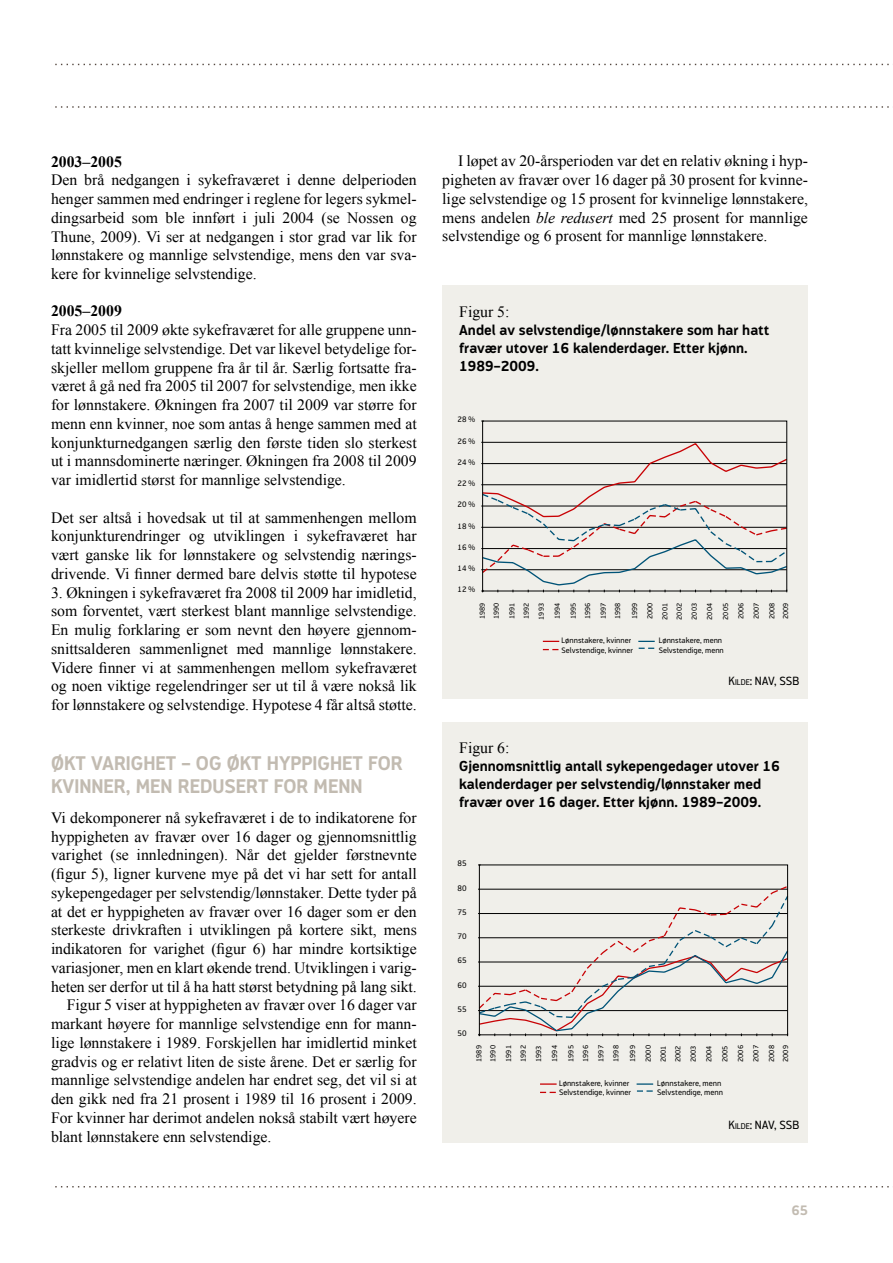
<style>
.page{position:relative;width:893px;height:1263px;background:#fff}
.page>*{position:absolute;margin:0;border:0;box-sizing:border-box;transform-origin:0 0}
.t1{font:700 19.5px/22.5px "Modus";letter-spacing:.02em;color:#c2bbb1}
.t2{font:15.75px/18.8px "Times New Roman";color:#000;text-align:justify}
.t3{font:700 15.75px "Times New Roman";color:#000}
.t4{font:700 14.25px/18px "Modus";color:#000}
.t5{font:700 13.5px "Modus";color:#c2bbb1}
.t6{font:12px "Modus";color:#000}
.t7{font:7.95px "Modus";color:#000}
.t8{font:7.35px/15.8px "Modus";color:#000}
.t9{font:7.2px/15.5px "Modus";color:#000}
.s1{font-style:italic}
.s2{font-size:8.4px}
</style>
<div class="page">
<svg style="left:55px;top:64px;width:834px;height:1px"></svg>
<svg style="left:55px;top:106px;width:834px;height:2px"></svg>
<svg style="left:55px;top:1186px;width:834px;height:1px"></svg>
<div style="left:442px;top:286px;width:366px;height:413px;background:#f0efea"></div>
<svg style="left:481px;top:442px;width:307px;height:150px"></svg>
<svg style="left:543px;top:641px;width:16px;height:1px"></svg>
<svg style="left:638px;top:641px;width:17px;height:1px"></svg>
<svg style="left:543px;top:649px;width:16px;height:1px"></svg>
<svg style="left:639px;top:648px;width:16px;height:1px"></svg>
<div style="left:442px;top:722px;width:366px;height:421px;background:#f0efea"></div>
<svg style="left:540px;top:1083px;width:17px;height:2px"></svg>
<svg style="left:540px;top:1092px;width:16px;height:1px"></svg>
<svg style="left:637px;top:1083px;width:16px;height:9px"></svg>
<svg style="left:478px;top:885px;width:311px;height:151px"></svg>
<div style="left:479px;top:865px;width:309px;height:170px;border:1px solid #000"></div>
<p class="t3" style="left:51px;top:150px;width:72px">2003–2005</p>
<p class="t2" style="left:51px;top:170px;width:367px">Den brå nedgangen i sykefraværet i denne delperioden henger sammen med endringer i reglene for legers sykmel&shy;dingsarbeid som ble innført i juli 2004 (se Nossen og Thune, 2009). Vi ser at nedgangen i stor grad var lik for lønnstakere og mannlige selvstendige, mens den var sva&shy;kere for kvinnelige selvstendige.</p>
<p class="t3" style="left:51px;top:300px;width:72px">2005–2009</p>
<p class="t2" style="left:51px;top:320px;width:367px">Fra 2005 til 2009 økte sykefraværet for alle gruppene unn&shy;tatt kvinnelige selvstendige. Det var likevel betydelige for&shy;skjeller mellom gruppene fra år til år. Særlig fortsatte fra&shy;været å gå ned fra 2005 til 2007 for selvstendige, men ikke for lønnstakere. Økningen fra 2007 til 2009 var større for menn enn kvinner, noe som antas å henge sammen med at konjunkturnedgangen særlig den første tiden slo sterkest ut i mannsdominerte næringer. Økningen fra 2008 til 2009 var imidlertid størst for mannlige selvstendige.</p>
<p class="t2" style="left:51px;top:508px;width:367px">Det ser altså i hovedsak ut til at sammenhengen mellom konjunkturendringer og utviklingen i sykefraværet har vært ganske lik for lønnstakere og selvstendig nærings&shy;drivende. Vi finner dermed bare delvis støtte til hypotese</p>
<p class="t2" style="left:51px;top:583px;width:367px">3. Økningen i sykefraværet fra 2008 til 2009 har imidletid, som forventet, vært sterkest blant mannlige selvstendige.<br>En mulig forklaring er som nevnt den høyere gjennom&shy;snittsalderen sammenlignet med mannlige lønnstakere.<br>Videre finner vi at sammenhengen mellom sykefraværet og noen viktige regelendringer ser ut til å være nokså lik for lønnstakere og selvstendige. Hypotese 4 får altså støtte.</p>
<p class="t1" style="left:51px;top:752px;width:348px">økt varighet – og økt hyppighet for kvinner, men redusert for menn</p>
<p class="t2" style="left:51px;top:808px;width:367px">Vi dekomponerer nå sykefraværet i de to indikatorene for</p>
<p class="t2" style="left:51px;top:827px;width:367px">hyppigheten av fravær over 16 dager og gjennomsnittlig</p>
<p class="t2" style="left:51px;top:845px;width:367px">varighet (se innledningen). Når det gjelder førstnevnte</p>
<p class="t2" style="left:51px;top:864px;width:367px">(figur 5), ligner kurvene mye på det vi har sett for antall</p>
<p class="t2" style="left:51px;top:883px;width:367px">sykepengedager per selvstendig/lønnstaker. Dette tyder på</p>
<p class="t2" style="left:51px;top:902px;width:367px">at det er hyppigheten av fravær over 16 dager som er den</p>
<p class="t2" style="left:51px;top:920px;width:367px">sterkeste drivkraften i utviklingen på kortere sikt, mens</p>
<p class="t2" style="left:51px;top:939px;width:367px">indikatoren for varighet (figur 6) har mindre kortsiktige</p>
<p class="t2" style="left:51px;top:958px;width:367px">variasjoner, men en klart økende trend. Utviklingen i varig-</p>
<p class="t2" style="left:51px;top:977px;width:367px">heten ser derfor ut til å ha hatt størst betydning på lang sikt.</p>
<p class="t2" style="left:67px;top:995px;width:351px">Figur 5 viser at hyppigheten av fravær over 16 dager var</p>
<p class="t2" style="left:51px;top:1014px;width:367px">markant høyere for mannlige selvstendige enn for mann-</p>
<p class="t2" style="left:51px;top:1033px;width:367px">lige lønnstakere i 1989. Forskjellen har imidlertid minket</p>
<p class="t2" style="left:51px;top:1052px;width:367px">gradvis og er relativt liten de siste årene. Det er særlig for</p>
<p class="t2" style="left:51px;top:1070px;width:367px">mannlige selvstendige andelen har endret seg, det vil si at</p>
<p class="t2" style="left:51px;top:1089px;width:367px">den gikk ned fra 21 prosent i 1989 til 16 prosent i 2009.</p>
<p class="t2" style="left:51px;top:1108px;width:367px">For kvinner har derimot andelen nokså stabilt vært høyere</p>
<p class="t2" style="left:51px;top:1126px;width:222px">blant lønnstakere enn selvstendige.</p>
<p class="t2" style="left:442px;top:151px;width:367px;text-indent:16px">I løpet av 20-årsperioden var det en relativ økning i hyp&shy;pigheten av fravær over 16 dager på 30 prosent for kvinne&shy;lige selvstendige og 15 prosent for kvinnelige lønnstakere, mens andelen <span class="s1">ble redusert</span> med 25 prosent for mannlige selvstendige og 6 prosent for mannlige lønnstakere.</p>
<p class="t2" style="left:459px;top:302px;width:52px">Figur 5:</p>
<p class="t4" style="left:459px;top:321px;width:312px">Andel av selvstendige/lønnstakere som har hatt fravær utover 16 kalenderdager. Etter kjønn.<br>1989–2009.</p>
<p class="t7" style="left:458px;top:415px;width:19px">28 %</p>
<p class="t7" style="left:458px;top:436px;width:19px">26 %</p>
<p class="t7" style="left:458px;top:458px;width:19px">24 %</p>
<p class="t7" style="left:458px;top:479px;width:19px">22 %</p>
<p class="t7" style="left:458px;top:500px;width:19px">20 %</p>
<p class="t7" style="left:458px;top:521px;width:19px">18 %</p>
<p class="t7" style="left:458px;top:543px;width:19px">16 %</p>
<p class="t7" style="left:458px;top:564px;width:19px">14 %</p>
<p class="t7" style="left:458px;top:585px;width:19px">12 %</p>
<p class="t9" style="left:475px;top:619px;width:18px;line-height:13.8px;rotate:-90deg">1989<br>1990</p>
<p class="t9" style="left:505px;top:619px;width:18px;line-height:14.2px;rotate:-90deg">1991<br>1992</p>
<p class="t9" style="left:534px;top:620px;width:18px;rotate:-90deg">1993</p>
<p class="t9" style="left:550px;top:619px;width:18px;rotate:-90deg">1994</p>
<p class="t9" style="left:566px;top:619px;width:18px;line-height:14.5px;rotate:-90deg">1995<br>1996</p>
<p class="t9" style="left:596px;top:619px;width:18px;line-height:14.5px;rotate:-90deg">1997<br>1998</p>
<p class="t9" style="left:627px;top:620px;width:18px;line-height:14.9px;text-align:justify;rotate:-90deg">1999<br>2000<br>2001<br>2002</p>
<p class="t9" style="left:687px;top:620px;width:18px;rotate:-90deg">2003<br>2004</p>
<p class="t9" style="left:718px;top:620px;width:18px;text-align:justify;rotate:-90deg">2005<br>2006<br>2007<br>2008</p>
<p class="t9" style="left:778px;top:619px;width:18px;rotate:-90deg">2009</p>
<p class="t7" style="left:562px;top:636px;width:71px">Lønnstakere, kvinner</p>
<p class="t7" style="left:659px;top:636px;width:65px">Lønnstakere, menn</p>
<p class="t7" style="left:562px;top:645px;width:73px">Selvstendige, kvinner</p>
<p class="t7" style="left:659px;top:645px;width:67px">Selvstendige, menn</p>
<p class="t6" style="left:728px;top:674px;width:72px">K<span class="s2">ilde</span>: NAV, SSB</p>
<p class="t2" style="left:459px;top:738px;width:52px">Figur 6:</p>
<p class="t4" style="left:459px;top:757px;width:322px">Gjennomsnittlig antall sykepengedager utover 16 kalenderdager per selvstendig/lønnstaker med fravær over 16 dager. Etter kjønn. 1989–2009.</p>
<p class="t7" style="left:458px;top:859px;width:11px">85</p>
<p class="t7" style="left:458px;top:883px;width:11px">80</p>
<p class="t7" style="left:458px;top:908px;width:11px">75</p>
<p class="t7" style="left:458px;top:932px;width:11px">70</p>
<p class="t7" style="left:458px;top:956px;width:11px">65</p>
<p class="t7" style="left:458px;top:980px;width:11px">60</p>
<p class="t7" style="left:458px;top:1005px;width:11px">55</p>
<p class="t7" style="left:458px;top:1029px;width:11px">50</p>
<p class="t8" style="left:472px;top:1062px;width:18px;line-height:14.1px;rotate:-90deg">1989<br>1990</p>
<p class="t8" style="left:501px;top:1062px;width:18px;line-height:14.5px;rotate:-90deg">1991<br>1992</p>
<p class="t8" style="left:531px;top:1062px;width:18px;rotate:-90deg">1993</p>
<p class="t8" style="left:547px;top:1062px;width:18px;rotate:-90deg">1994<br>1995</p>
<p class="t8" style="left:578px;top:1062px;width:18px;rotate:-90deg">1996<br>1997</p>
<p class="t8" style="left:608px;top:1062px;width:18px;rotate:-90deg">1998</p>
<p class="t8" style="left:625px;top:1062px;width:18px;line-height:15px;text-align:justify;rotate:-90deg">1999<br>2000<br>2001<br>2002</p>
<p class="t8" style="left:685px;top:1062px;width:18px;text-align:justify;rotate:-90deg">2003<br>2004<br>2005<br>2006<br>2007<br>2008</p>
<p class="t8" style="left:778px;top:1062px;width:18px;rotate:-90deg">2009</p>
<p class="t7" style="left:559px;top:1078px;width:72px">Lønnstakere, kvinner</p>
<p class="t7" style="left:657px;top:1078px;width:66px">Lønnstakere, menn</p>
<p class="t7" style="left:559px;top:1088px;width:74px">Selvstendige, kvinner</p>
<p class="t7" style="left:657px;top:1088px;width:67px">Selvstendige, menn</p>
<p class="t6" style="left:728px;top:1118px;width:72px">K<span class="s2">ilde</span>: NAV, SSB</p>
<p class="t5" style="left:791px;top:1203px;width:18px">65</p>
</div>
